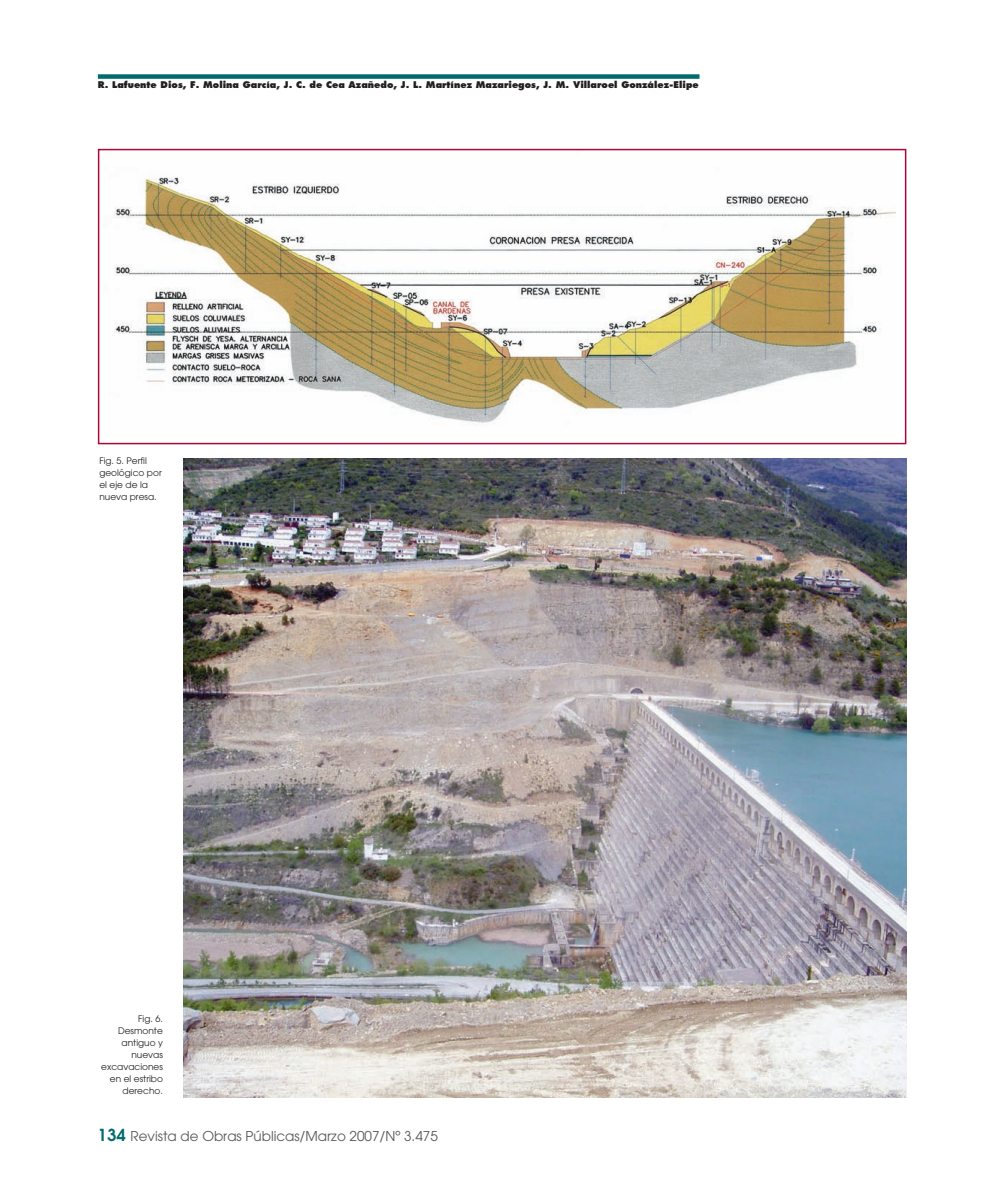
<style>
.page{position:relative;width:983px;height:1195px;background:#fff}
.page>*{position:absolute;margin:0;border:0;box-sizing:border-box;transform-origin:0 0}
.t1{font:13.5px "Avant Garde";color:#57585a}
.t2{font:9px/12px "Avant Garde";color:#231f20;text-align:right}
.t3{font:800 9px "Futura";color:#231f20}
.s1{font-weight:600;font-size:16.5px;color:#006b6e}
</style>
<div class="page">
<div style="left:98px;top:74px;width:601px;height:5px;background:#006b6e"></div>
<img style="left:114px;top:175px;width:780px;height:250px">
<div style="left:98px;top:149px;width:808px;height:295px;border:2px solid #b30437"></div>
<img style="left:184px;top:458px;width:722px;height:639px">
<p class="t3" style="left:98px;top:81px;width:602px">R. Lafuente Dios, F. Molina García, J. C. de Cea Azañedo, J. L. Martínez Mazariegos, J. M. Villaroel González-Elipe</p>
<p class="t2" style="left:99px;top:456px;width:64px;text-align:left">Fig. 5. Perfil geológico por el eje de la nueva presa.</p>
<p class="t2" style="left:101px;top:1013px;width:63px">Fig. 6.<br>Desmonte antiguo y nuevas excavaciones en el estribo derecho.</p>
<h1 class="t1" style="left:98px;top:1130px;width:341px"><span class="s1">134</span> Revista de Obras Públicas/Marzo 2007/Nº 3.475</h1>
</div>
